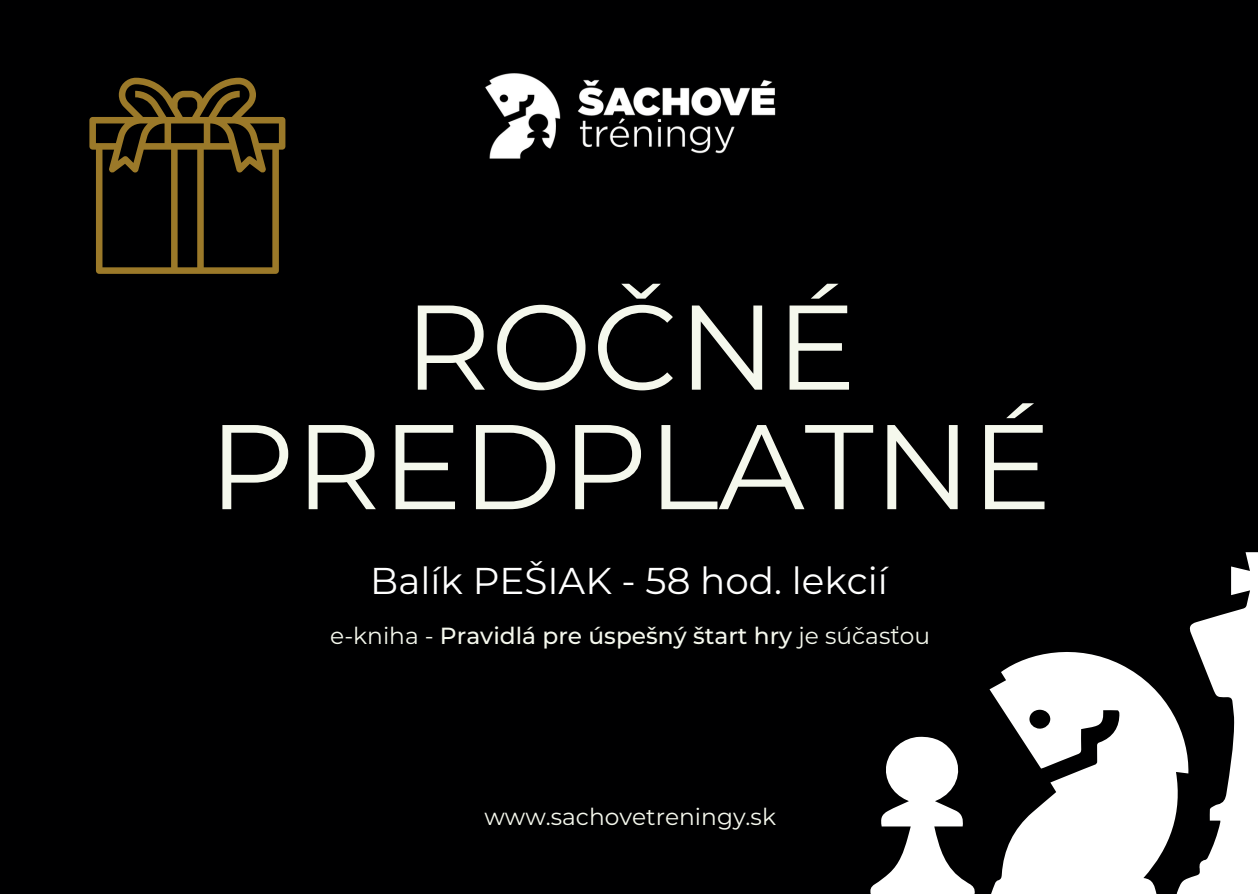
<style>
.page{position:relative;width:1258px;height:894px;background:#fff}
.page>*{position:absolute;margin:0;border:0;box-sizing:border-box;transform-origin:0 0}
.t1{font:120px/119.4px "Montserrat";color:#f5f8ed;text-align:center}
.t2{font:37.2px "Montserrat";color:#fff}
.t3{font:500 23.4px "Montserrat";color:#f5f8ed}
.t4{font:23.4px "Montserrat";color:#f5f8ed}
.s1{font-weight:400}
</style>
<div class="page">
<div style="left:0;top:0;width:1258px;height:893px;background:#000001"></div>
<img style="left:485px;top:73px;width:291px;height:86px">
<svg style="left:89px;top:78px;width:196px;height:196px"></svg>
<svg style="left:989px;top:652px;width:188px;height:241px;fill:#fff"></svg>
<svg style="left:1177px;top:552px;width:81px;height:341px"></svg>
<svg style="left:870px;top:736px;width:105px;height:157px"></svg>
<h1 class="t1" style="left:209px;top:283px;width:844px">ROČNÉ<br>PREDPLATNÉ</h1>
<h2 class="t2" style="left:370px;top:555px;width:519px">Balík PEŠIAK - 58 hod. lekcií</h2>
<p class="t3" style="left:330px;top:618px;width:601px"><span class="s1">e-kniha -</span> Pravidlá pre úspešný štart hry <span class="s1">je súčasťou</span></p>
<p class="t4" style="left:484px;top:800px;width:293px">www.sachovetreningy.sk</p>
</div>
